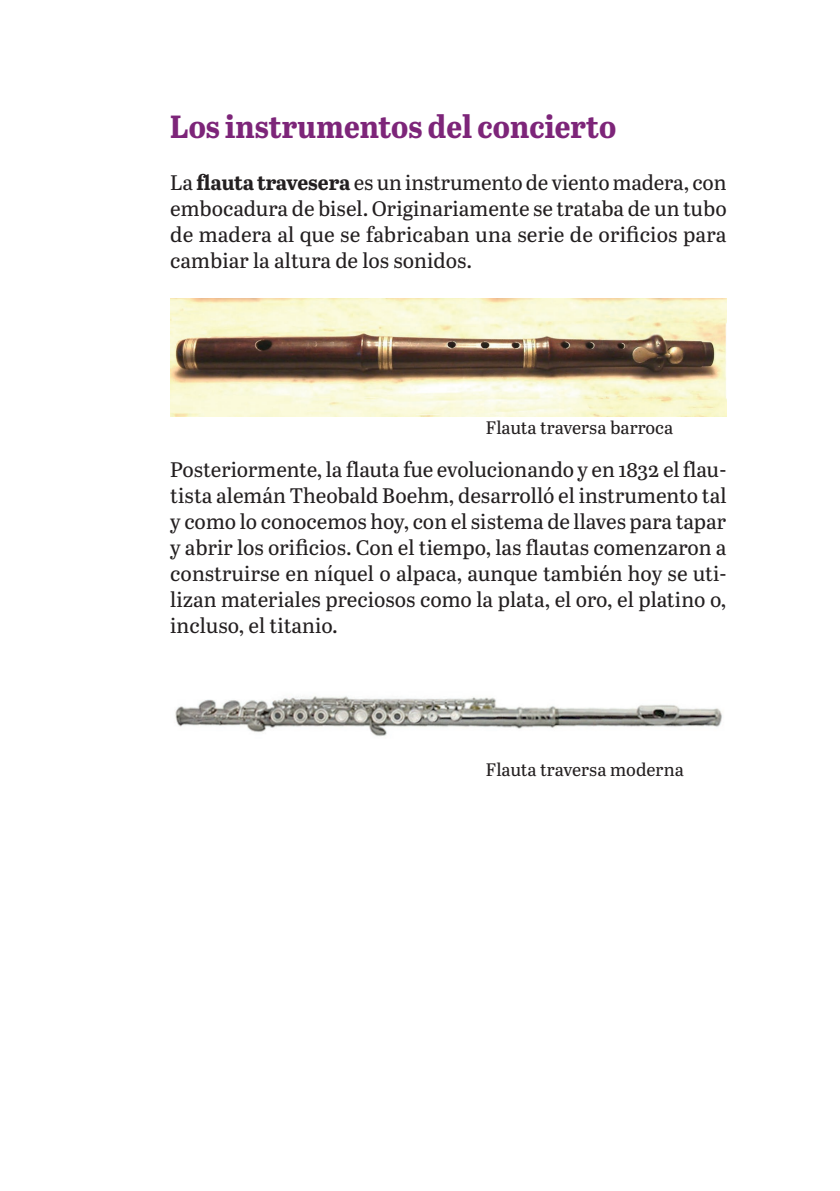
<style>
.page{position:relative;width:840px;height:1191px;background:#fff}
.page>*{position:absolute;margin:0;border:0;box-sizing:border-box;transform-origin:0 0}
._05_Titulos_Interior{font:700 32px "Abril Titling Nar";color:#7d2579}
._01_copy{font:21px/26px "Abril Text";color:#231f20;text-align:justify}
._01_copy-2{font:18px "Abril Text";color:#231f20}
.s1{font-weight:700}
</style>
<div class="page">
<img style="left:170px;top:299px;width:556px;height:118px">
<img style="left:175px;top:696px;width:547px;height:41px">
<p class="_05_Titulos_Interior" style="left:170px;top:104px;width:447px">Los instrumentos del concierto</p>
<p class="_01_copy" style="left:170px;top:169px;width:557px">La <span class="s1">flauta travesera</span> es un instrumento de viento madera, con embocadura de bisel. Originariamente se trataba de un tubo de madera al que se fabricaban una serie de orificios para cambiar la altura de los sonidos.</p>
<p class="_01_copy-2" style="left:485px;top:414px;width:189px">Flauta traversa barroca</p>
<p class="_01_copy" style="left:170px;top:455px;width:557px">Posteriormente, la flauta fue evolucionando y en 1832 el flau&shy;tista alemán Theobald Boehm, desarrolló el instrumento tal y como lo conocemos hoy, con el sistema de llaves para tapar y abrir los orificios. Con el tiempo, las flautas comenzaron a construirse en níquel o alpaca, aunque también hoy se uti&shy;lizan materiales preciosos como la plata, el oro, el platino o, incluso, el titanio.</p>
<p class="_01_copy-2" style="left:485px;top:756px;width:199px">Flauta traversa moderna</p>
</div>
